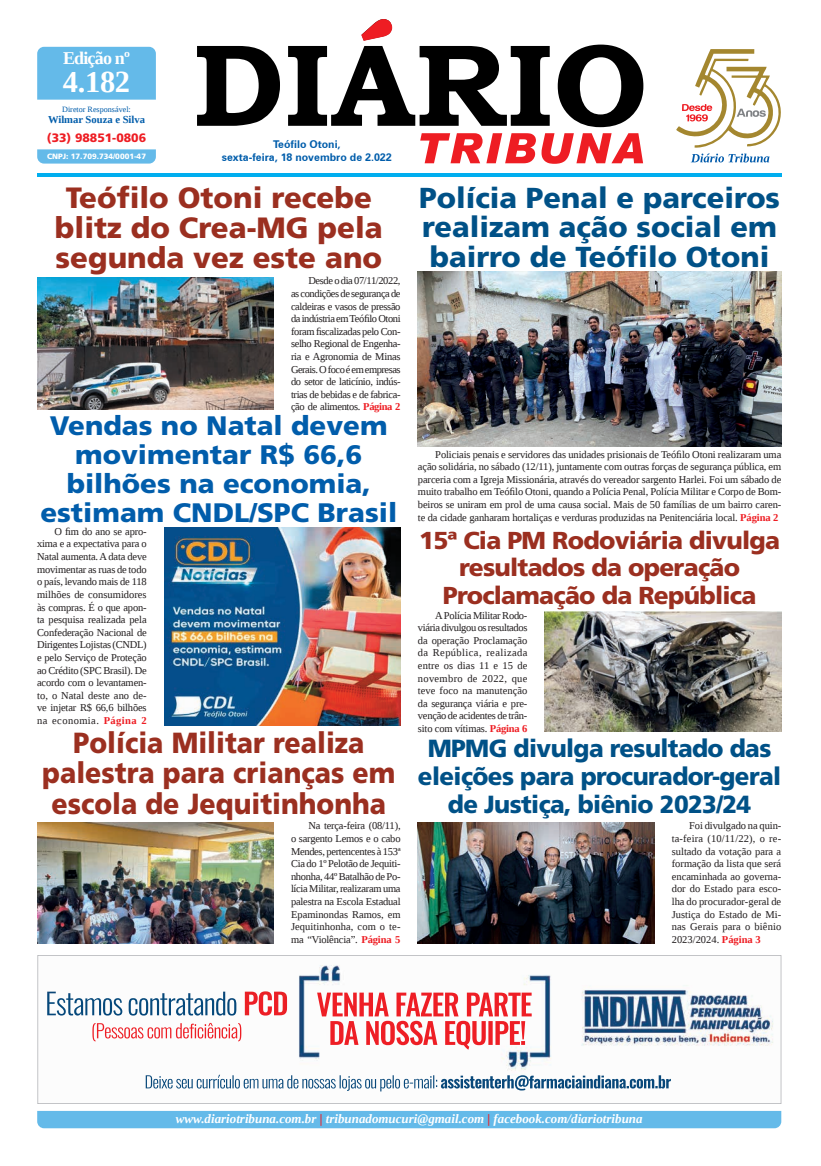
<style>
.page{position:relative;width:821px;height:1166px;background:#fff}
.page>*{position:absolute;margin:0;border:0;box-sizing:border-box;transform-origin:0 0}
.t1{font:700 30.45px "Liberation Serif";color:#fff}
.t2{font:900 29.31px/29.8px "Frutiger LT Std";color:#9b2f20;text-align:center}
.t3{font:900 29.14px/30.3px "Frutiger LT Std";color:#9b2f20;text-align:center;scale:.92 1}
.t4{font:900 28.88px/29.8px "Frutiger LT Std";color:#005187;text-align:justify}
.t5{font:900 26.78px/28.9px "Frutiger LT Std";color:#015dab;text-align:center}
.t6{font:900 24.76px/28.3px "Frutiger LT Std";letter-spacing:-.025em;color:#005187;text-align:center}
.t7{font:900 24.5px/27.6px "Frutiger LT Std";letter-spacing:-.03em;color:#9b2f20;text-align:center}
.t8{font:700 18.03px "Liberation Serif";letter-spacing:-.045em;color:#fff}
.t9{font:italic 700 12.95px "Liberation Serif";color:#fff}
.t10{font:900 12.16px "Frutiger LT Std";color:#ee1d23}
.t11{font:700 10.67px/12.6px "Zurich BT";color:#015dab;text-align:center}
.t12{font:700 10.59px "Liberation Serif";color:#015dab}
.t13{font:10.5px/12.6px "Liberation Serif";letter-spacing:-.01em;color:#231f20;text-align:justify}
.t14{font:8.14px "Liberation Serif";color:#015dab}
.t15{font:900 7.7px "Frutiger LT Std";color:#fff}
.s1{font-weight:700;color:#ee1d23}
.s2{color:#ee1d23}
</style>
<div class="page">
<div style="left:37px;top:1111px;width:744px;height:17px;background:#64bae9"></div>
<svg style="left:37px;top:955px;width:744px;height:149px"></svg>
<hr style="left:37px;top:174px;width:744px;height:3px;background:#00aeef">
<svg style="left:197px;top:26px;width:446px;height:101px"></svg>
<svg style="left:361px;top:19px;width:31px;height:22px"></svg>
<div style="left:37px;top:47px;width:119px;height:53px;background:#64bae9"></div>
<svg style="left:37px;top:149px;width:119px;height:15px;background:#6ebeea"></svg>
<svg style="left:420px;top:133px;width:223px;height:31px"></svg>
<svg style="left:691px;top:154px;width:78px;height:8px"></svg>
<svg style="left:676px;top:49px;width:105px;height:99px"></svg>
<img style="left:418px;top:272px;width:363px;height:174px">
<img style="left:37px;top:277px;width:237px;height:132px">
<img style="left:164px;top:527px;width:237px;height:198px">
<img style="left:37px;top:822px;width:237px;height:121px">
<img style="left:545px;top:611px;width:236px;height:120px">
<img style="left:418px;top:822px;width:236px;height:121px">
<h3 class="t8" style="left:63px;top:45px;width:68px">Edição nº</h3>
<h1 class="t1" style="left:63px;top:61px;width:69px">4.182</h1>
<p class="t14" style="left:62px;top:104px;width:70px">Diretor Responsável:</p>
<p class="t12" style="left:48px;top:112px;width:99px">Wilmar Souza e Silva</p>
<p class="t10" style="left:47px;top:130px;width:101px">(33) 98851-0806</p>
<p class="t15" style="left:47px;top:151px;width:100px">CNPJ: 17.709.734/0001-47</p>
<p class="t11" style="left:222px;top:138px;width:171px">Teófilo Otoni,<br>sexta-feira, 18 novembro de 2.022</p>
<h2 class="t2" style="left:55px;top:183px;width:329px">Teófilo Otoni recebe blitz do Crea-MG pela segunda vez este ano</h2>
<p class="t13" style="left:291px;top:274px;width:111px;text-indent:17px">Desde o dia 07/11/2022, as condições de segurança de caldeiras e vasos de pressão da indústria em Teófilo Otoni foram fiscalizadas pelo Con&shy;selho Regional de Engenha&shy;ria e Agronomia de Minas Gerais. O foco é em empresas do setor de laticínio, indús&shy;trias de bebidas e de fabrica&shy;ção de alimentos. <span class="s1">Página 2</span></p>
<h3 class="t5" style="left:40px;top:411px;width:358px">Vendas no Natal devem movimentar R$ 66,6 bilhões na economia, estimam CNDL/SPC Brasil</h3>
<p class="t13" style="left:37px;top:525px;width:111px;text-indent:17px">O fim do ano se apro&shy;xima e a expectativa para o Natal aumenta. A data deve movimentar as ruas de todo o país, levando mais de 118 milhões de consumidores às compras. É o que apon&shy;ta pesquisa realizada pela Confederação Nacional de Dirigentes Lojistas (CNDL) e pelo Serviço de Proteção ao Crédito (SPC Brasil). De acordo com o levantamen&shy;to, o Natal deste ano de&shy;ve injetar R$ 66,6 bilhões na economia. <span class="s1">Página 2</span></p>
<h3 class="t3" style="left:42px;top:728px;width:385px">Polícia Militar realiza palestra para crianças em escola de Jequitinhonha</h3>
<p class="t13" style="left:291px;top:819px;width:111px;text-indent:17px">Na terça-feira (08/11), o sargento Lemos e o cabo Mendes, pertencentes à 153ª Cia do 1º Pelotão de Jequiti&shy;nhonha, 44º Batalhão de Po&shy;lícia Militar, realizaram uma palestra na Escola Estadual Epaminondas Ramos, em Jequitinhonha, com o te&shy;ma “Violência”. <span class="s1">Página 5</span></p>
<h3 class="t4" style="left:419px;top:183px;width:362px">Polícia Penal e parceiros realizam ação social em bairro de Teófilo Otoni</h3>
<p class="t13" style="left:418px;top:448px;width:365px;text-indent:17px">Policiais penais e servidores das unidades prisionais de Teófilo Otoni realizaram uma ação solidária, no sábado (12/11), juntamente com outras forças de segurança pública, em parceria com a Igreja Missionária, através do vereador sargento Harlei. Foi um sábado de muito trabalho em Teófilo Otoni, quando a Polícia Penal, Polícia Militar e Corpo de Bom&shy;beiros se uniram em prol de uma causa social. Mais de 50 famílias de um bairro caren&shy;te da cidade ganharam hortaliças e verduras produzidas na Penitenciária local. <span class="s1">Página 2</span></p>
<h3 class="t7" style="left:419px;top:526px;width:363px">15ª Cia PM Rodoviária divulga resultados da operação<br>Proclamação da República</h3>
<p class="t13" style="left:418px;top:609px;width:111px;text-indent:17px">A Polícia Militar Rodo&shy;viária divulgou os resultados da operação Proclamação da República, realizada entre os dias 11 e 15 de novembro de 2022, que teve foco na manutenção da segurança viária e pre&shy;venção de acidentes de trân&shy;sito com vítimas. <span class="s1">Página 6</span></p>
<h3 class="t6" style="left:418px;top:734px;width:365px">MPMG divulga resultado das eleições para procurador-geral de Justiça, biênio 2023/24</h3>
<p class="t13" style="left:672px;top:819px;width:111px;text-indent:17px">Foi divulgado na quin&shy;ta-feira (10/11/22), o re&shy;sultado da votação para a formação da lista que será encaminhada ao governa&shy;dor do Estado para esco&shy;lha do procurador-geral de Justiça do Estado de Mi&shy;nas Gerais para o biênio 2023/2024. <span class="s1">Página 3</span></p>
<p class="t9" style="left:176px;top:1110px;width:468px">www.diariotribuna.com.br <span class="s2">|</span> tribunadomucuri@gmail.com <span class="s2">|</span> facebook.com/diariotribuna</p>
</div>
